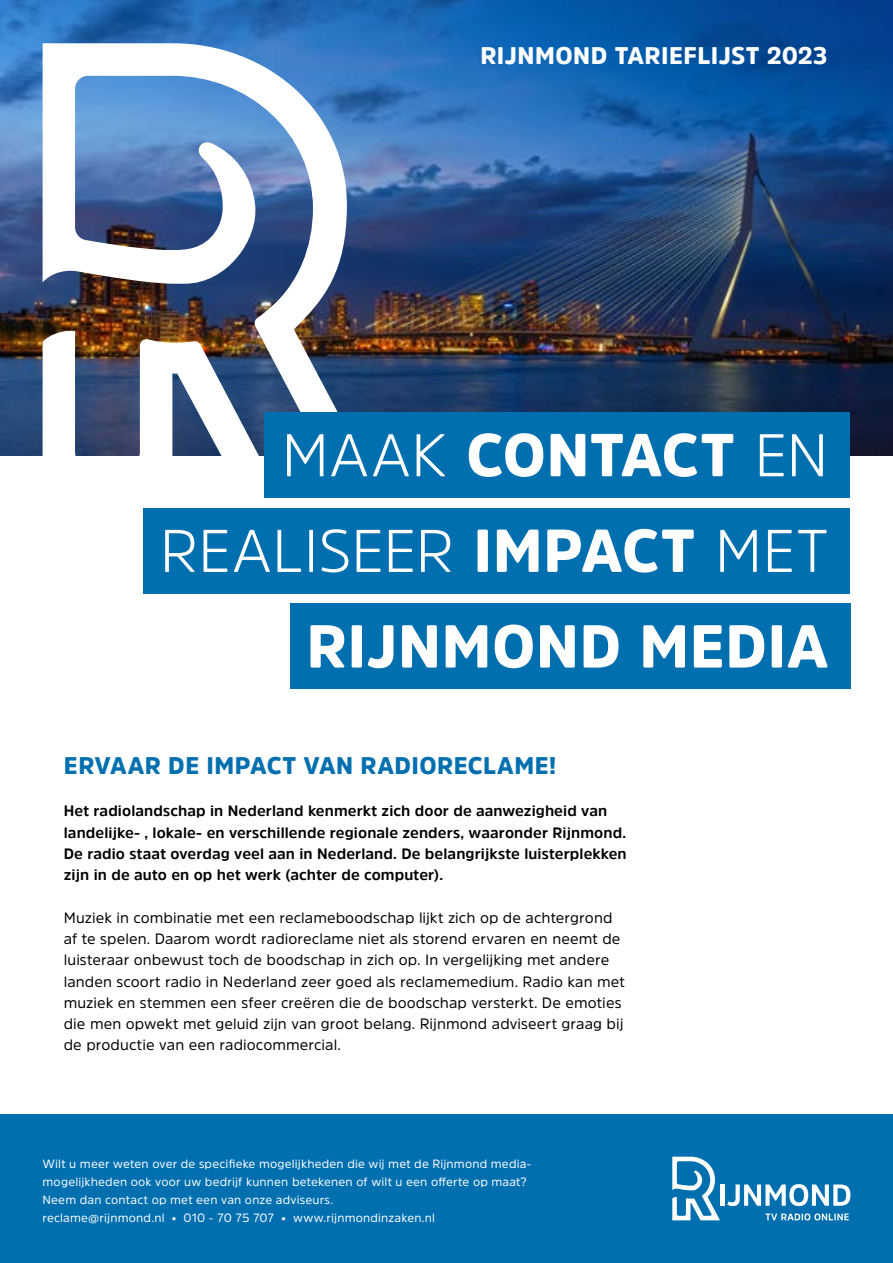
<style>
.page{position:relative;width:893px;height:1263px;background:#fff}
.page>*{position:absolute;margin:0;border:0;box-sizing:border-box;transform-origin:0 0}
.t1{font:900 60px/95.7px "Amsi Pro";letter-spacing:.015em;color:#fff;text-align:right}
.t2{font:900 24px "Amsi Pro";letter-spacing:.02em;color:#006faf}
.t3{font:900 24px "Amsi Pro";letter-spacing:.02em;color:#fff}
.t4{font:15px/21.3px "Amsi Pro";letter-spacing:.005em;color:#000}
.t5{font:700 15px/21.3px "Amsi Pro";letter-spacing:.005em;color:#000}
.t6{font:12px/18px "Amsi Pro";letter-spacing:.015em;color:#fff}
.s1{font-weight:300}
</style>
<div class="page">
<div style="left:0;top:1114px;width:893px;height:149px;background:#006faf"></div>
<svg style="left:765px;top:1213px;width:84px;height:7px"></svg>
<hr style="left:720px;top:1184px;width:4px;height:22px;background:#fff">
<svg style="left:727px;top:1184px;width:123px;height:22px"></svg>
<svg style="left:672px;top:1157px;width:48px;height:63px"></svg>
<img style="left:0;top:0;width:893px;height:455px">
<img style="left:43px;top:43px;width:340px;height:413px">
<div style="left:264px;top:412px;width:586px;height:85px;background:#006faf"></div>
<div style="left:144px;top:508px;width:706px;height:85px;background:#006faf"></div>
<div style="left:290px;top:604px;width:560px;height:85px;background:#006faf"></div>
<h2 class="t3" style="left:480px;top:39px;width:348px">RIJNMOND TARIEFLIJST 2023</h2>
<h1 class="t1" style="left:160px;top:406px;width:670px"><span class="s1">MAAK</span> CONTACT <span class="s1">EN<br>REALISEER</span> IMPACT <span class="s1">MET<br></span>RIJNMOND MEDIA</h1>
<h2 class="t2" style="left:64px;top:749px;width:494px">ERVAAR DE IMPACT VAN RADIORECLAME!</h2>
<p class="t5" style="left:64px;top:800px;width:564px">Het radiolandschap in Nederland kenmerkt zich door de aanwezigheid van landelijke- , lokale- en verschillende regionale zenders, waaronder Rijnmond.<br>De radio staat overdag veel aan in Nederland. De belangrijkste luisterplekken zijn in de auto en op het werk (achter de computer).</p>
<p class="t4" style="left:64px;top:906px;width:563px">Muziek in combinatie met een reclameboodschap lijkt zich op de achtergrond af te spelen. Daarom wordt radioreclame niet als storend ervaren en neemt de luisteraar onbewust toch de boodschap in zich op. In vergelijking met andere landen scoort radio in Nederland zeer goed als reclamemedium. Radio kan met muziek en stemmen een sfeer creëren die de boodschap versterkt. De emoties die men opwekt met geluid zijn van groot belang. Rijnmond adviseert graag bij de productie van een radiocommercial.</p>
<p class="t6" style="left:43px;top:1154px;width:490px">Wilt u meer weten over de specifieke mogelijkheden die wij met de Rijnmond media&shy;mogelijkheden ook voor uw bedrijf kunnen betekenen of wilt u een offerte op maat?<br>Neem dan contact op met een van onze adviseurs.<br>reclame@rijnmond.nl • 010 - 70 75 707 • www.rijnmondinzaken.nl</p>
</div>
